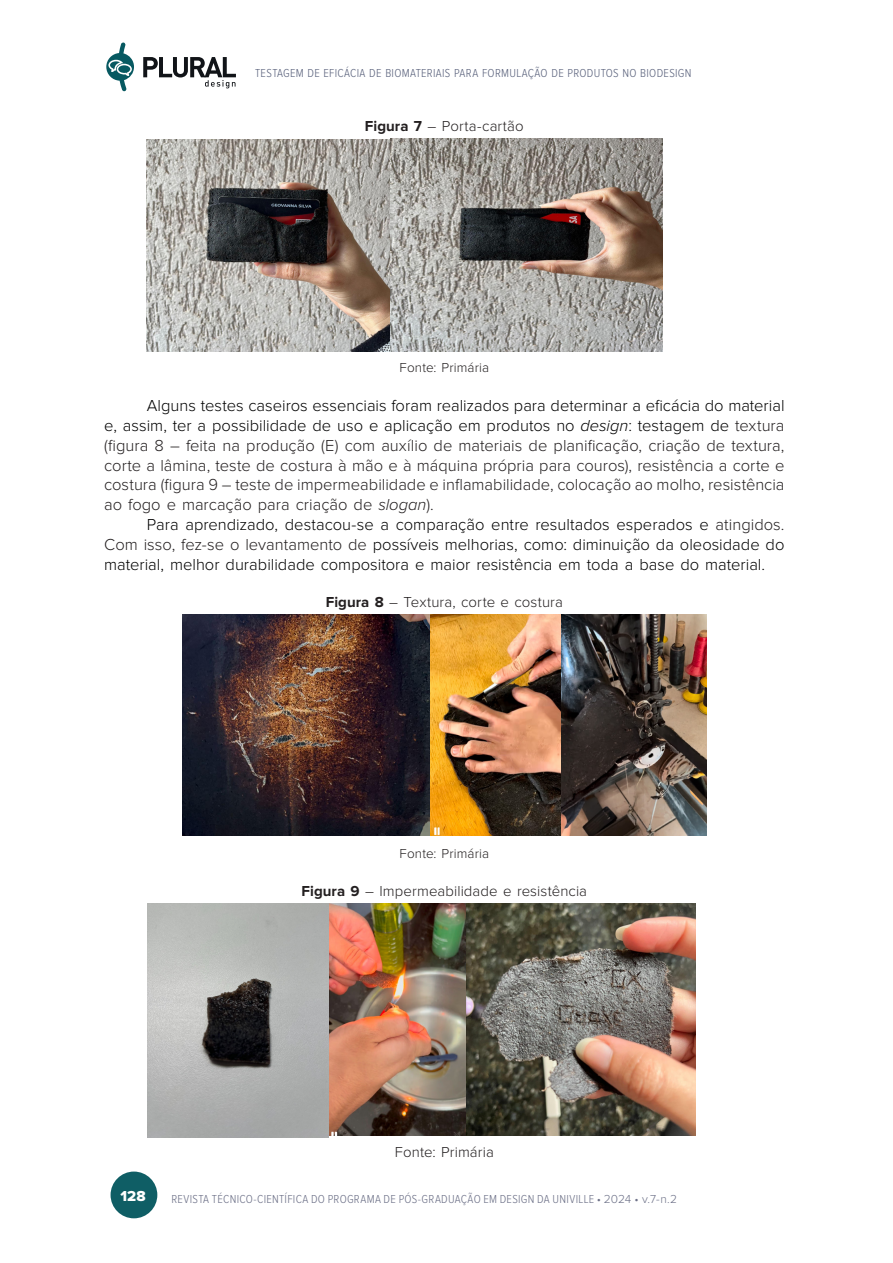
<style>
.page{position:relative;width:893px;height:1263px;background:#fff}
.page>*{position:absolute;margin:0;border:0;box-sizing:border-box;transform-origin:0 0}
.t1{font:300 16.5px/19.8px "Proxima Nova";color:#231f20;text-align:justify}
.t2{font:300 16.5px/19.8px "Proxima Nova";color:#000;text-align:justify}
.t3{font:300 15px "Proxima Nova";letter-spacing:.005em;color:#231f20}
.t4{font:15px "Proxima Nova Extrabld";color:#fff}
.t5{font:300 13.5px "Proxima Nova";letter-spacing:.01em;color:#231f20}
.t6{font:300 12px "Proxima Nova Cond";letter-spacing:.025em;color:#6c7087}
.t7{font:300 12px "Proxima Nova Cond";letter-spacing:.025em;color:#5a627c}
.s1{font-weight:700}
.s2{color:#000}
.s3{font-style:italic;color:#000}
.s4{font-style:italic}
.s5{color:#231f20}
.s6{font-family:"Proxima Nova"}
</style>
<div class="page">
<svg style="left:143px;top:57px;width:93px;height:31px"></svg>
<svg style="left:106px;top:42px;width:28px;height:49px"></svg>
<div style="left:111px;top:1171px;width:46px;height:47px;background:#0f5e65;border-radius:50%"></div>
<img style="left:147px;top:138px;width:515px;height:213px">
<img style="left:182px;top:615px;width:524px;height:220px">
<img style="left:328px;top:903px;width:367px;height:233px">
<img style="left:147px;top:903px;width:181px;height:234px">
<p class="t7" style="left:255px;top:67px;width:438px">TESTAGEM DE EFICÁCIA DE BIOMATERIAIS PARA FORMULAÇÃO DE PRODUTOS NO BIODESIGN</p>
<p class="t3" style="left:365px;top:119px;width:160px"><span class="s1">Figura 7</span> – Porta-cartão</p>
<p class="t5" style="left:399px;top:361px;width:91px">Fonte: Primária</p>
<p class="t1" style="left:104px;top:396px;width:682px;text-indent:43px"><span class="s2">Alguns testes caseiros essenciais foram realizados para determinar a eficácia do material e, assim, ter a possibilidade de uso e aplicação em produtos no</span> <span class="s3">design</span><span class="s2">: testagem de</span> textura (figura 8 – feita na produção (E) com auxílio de materiais de planificação, criação de textura, corte a lâmina, teste de costura à mão e à máquina própria para couros), resistência a corte e costura (figura 9 – teste de impermeabilidade e inflamabilidade, colocação ao molho, resistência ao fogo e marcação para criação de <span class="s4">slogan</span>).</p>
<p class="t2" style="left:104px;top:515px;width:682px;text-indent:43px">Para aprendizado, destacou-se a comparação entre resultados esperados e <span class="s5">atingidos.<br>Com isso, fez-se o levantamento de</span> possíveis melhorias, como: diminuição da oleosidade do material, melhor durabilidade compositora e maior resistência em toda a base do material.</p>
<p class="t3" style="left:326px;top:596px;width:239px"><span class="s1">Figura 8</span> – Textura, corte e costura</p>
<p class="t5" style="left:399px;top:847px;width:91px">Fonte: Primária</p>
<p class="t3" style="left:302px;top:884px;width:287px"><span class="s1">Figura 9</span> – Impermeabilidade e resistência</p>
<p class="t3" style="left:395px;top:1145px;width:100px">Fonte: Primária</p>
<p class="t4" style="left:120px;top:1189px;width:27px">128</p>
<p class="t6" style="left:171px;top:1193px;width:507px">REVISTA TÉCNICO-CIENTÍFICA DO PROGRAMA DE PÓS-GRADUAÇÃO EM DESIGN DA UNIVILLE • <span class="s6">2024 • v.7-n.2</span></p>
</div>
